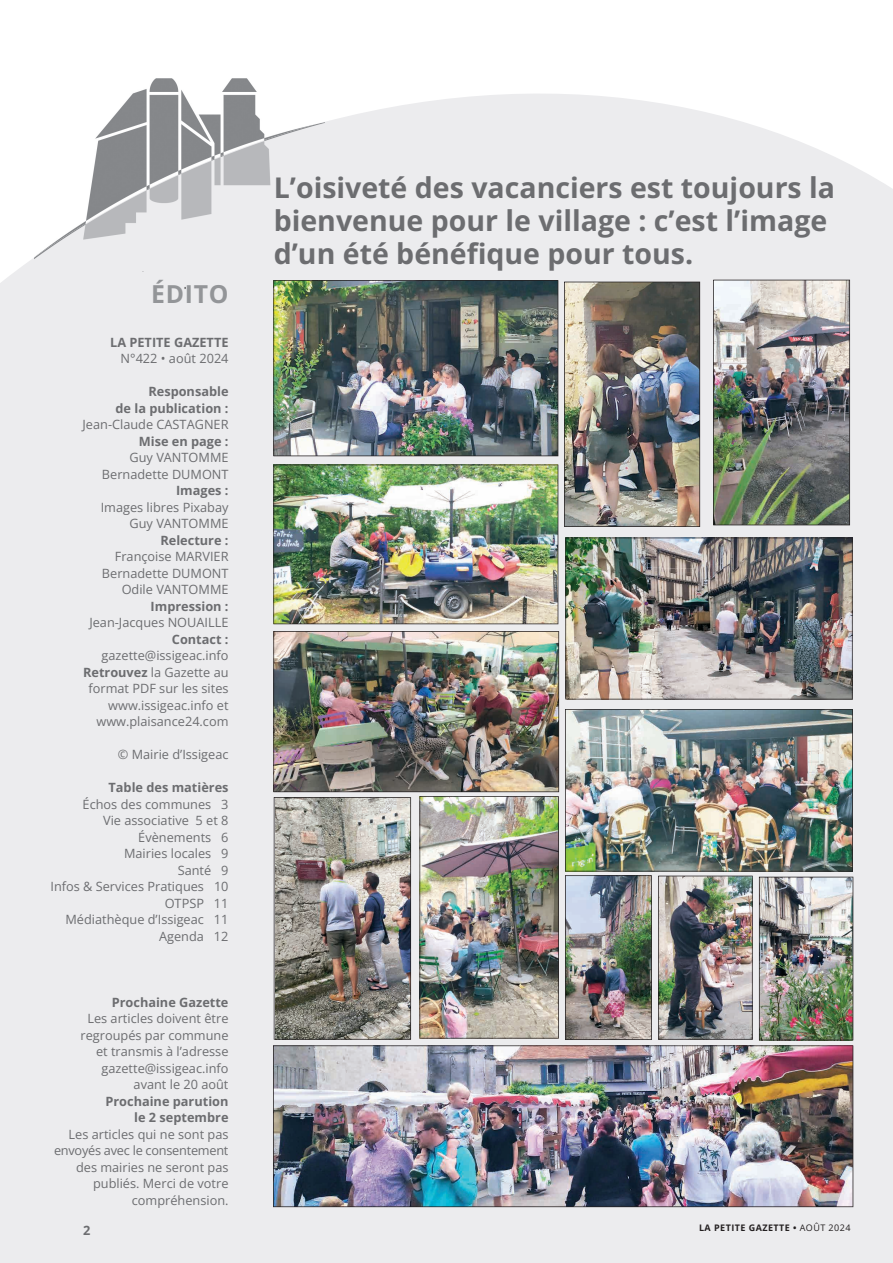
<style>
.page{position:relative;width:893px;height:1263px;background:#fff}
.page>*{position:absolute;margin:0;border:0;box-sizing:border-box;transform-origin:0 0}
.t1{font:700 28.5px/33px "Open Sans";color:#6c6d70}
.t2{font:700 24.75px "Open Sans";letter-spacing:.03em;color:#939598}
.t3{font:12.75px/16.5px "Open Sans";color:#6c6d70;text-align:right}
.t4{font:700 12.75px/16.5px "Open Sans";color:#6c6d70;text-align:right}
.t5{font:700 9px "Open Sans";letter-spacing:.05em;color:#231f20}
.s1{font-weight:700}
.s2{font-weight:400}
</style>
<div class="page">
<div style="left:0;top:94px;width:893px;height:1169px;background:#ececee"></div>
<img style="left:34px;top:78px;width:296px;height:42px">
<img style="left:34px;top:120px;width:296px;height:171px">
<img style="left:273px;top:465px;width:285px;height:159px">
<img style="left:273px;top:1045px;width:580px;height:162px">
<img style="left:713px;top:280px;width:137px;height:245px">
<img style="left:565px;top:709px;width:288px;height:162px">
<img style="left:273px;top:631px;width:286px;height:161px">
<img style="left:274px;top:797px;width:137px;height:243px">
<img style="left:419px;top:796px;width:140px;height:242px">
<img style="left:565px;top:875px;width:87px;height:165px">
<img style="left:658px;top:876px;width:95px;height:164px">
<img style="left:759px;top:877px;width:94px;height:163px">
<img style="left:565px;top:537px;width:288px;height:162px">
<img style="left:273px;top:280px;width:285px;height:176px">
<img style="left:564px;top:282px;width:136px;height:245px">
<h2 class="t2" style="left:151px;top:277px;width:79px">ÉDITO</h2>
<p class="t4" style="left:110px;top:333px;width:120px">LA PETITE GAZETTE</p>
<p class="t3" style="left:121px;top:350px;width:109px">N°422 • août 2024</p>
<p class="t4" style="left:116px;top:383px;width:115px">Responsable<br>de la publication :</p>
<p class="t3" style="left:83px;top:416px;width:148px">Jean-Claude CASTAGNER</p>
<p class="t4" style="left:139px;top:432px;width:91px">Mise en page :</p>
<p class="t3" style="left:102px;top:449px;width:128px">Guy VANTOMME<br>Bernadette DUMONT</p>
<p class="t4" style="left:176px;top:482px;width:54px">Images :</p>
<p class="t3" style="left:101px;top:498px;width:129px">Images libres Pixabay<br>Guy VANTOMME</p>
<p class="t4" style="left:160px;top:531px;width:70px">Relecture :</p>
<p class="t3" style="left:102px;top:548px;width:128px">Françoise MARVIER<br>Bernadette DUMONT<br>Odile VANTOMME</p>
<p class="t4" style="left:151px;top:597px;width:79px">Impression :</p>
<p class="t3" style="left:89px;top:614px;width:141px">Jean-Jacques NOUAILLE</p>
<p class="t4" style="left:172px;top:630px;width:58px">Contact :</p>
<p class="t3" style="left:83px;top:647px;width:147px">gazette@issigeac.info<br><span class="s1">Retrouvez</span> la Gazette au format PDF sur les sites www.issigeac.info et www.plaisance24.com</p>
<p class="t3" style="left:118px;top:746px;width:112px">© Mairie d’Issigeac</p>
<p class="t4" style="left:109px;top:779px;width:121px">Table des matières</p>
<p class="t3" style="left:50px;top:795px;width:180px">Échos des communes 3<br>Vie associative 5 et 8<br>Évènements 6<br>Mairies locales 9<br>Santé 9<br>Infos &amp; Services Pratiques 10<br>OTPSP 11<br>Médiathèque d’Issigeac 11<br>Agenda 12</p>
<p class="t4" style="left:112px;top:993px;width:118px">Prochaine Gazette</p>
<p class="t3" style="left:81px;top:1010px;width:149px">Les articles doivent être regroupés par commune et transmis à l’adresse gazette@issigeac.info avant le 20 août</p>
<p class="t4" style="left:105px;top:1092px;width:125px">Prochaine parution le 2 septembre</p>
<p class="t3" style="left:54px;top:1125px;width:176px">Les articles qui ne sont pas envoyés avec le consentement des mairies ne seront pas publiés. Merci de votre compréhension.</p>
<h1 class="t1" style="left:274px;top:170px;width:563px">L’oisiveté des vacanciers est toujours la bienvenue pour le village : c’est l’image d’un été bénéfique pour tous.</h1>
<p class="t4" style="left:83px;top:1221px;width:9px">2</p>
<p class="t5" style="left:699px;top:1221px;width:153px">LA PETITE GAZETTE • <span class="s2">AOÛT 2024</span></p>
</div>
